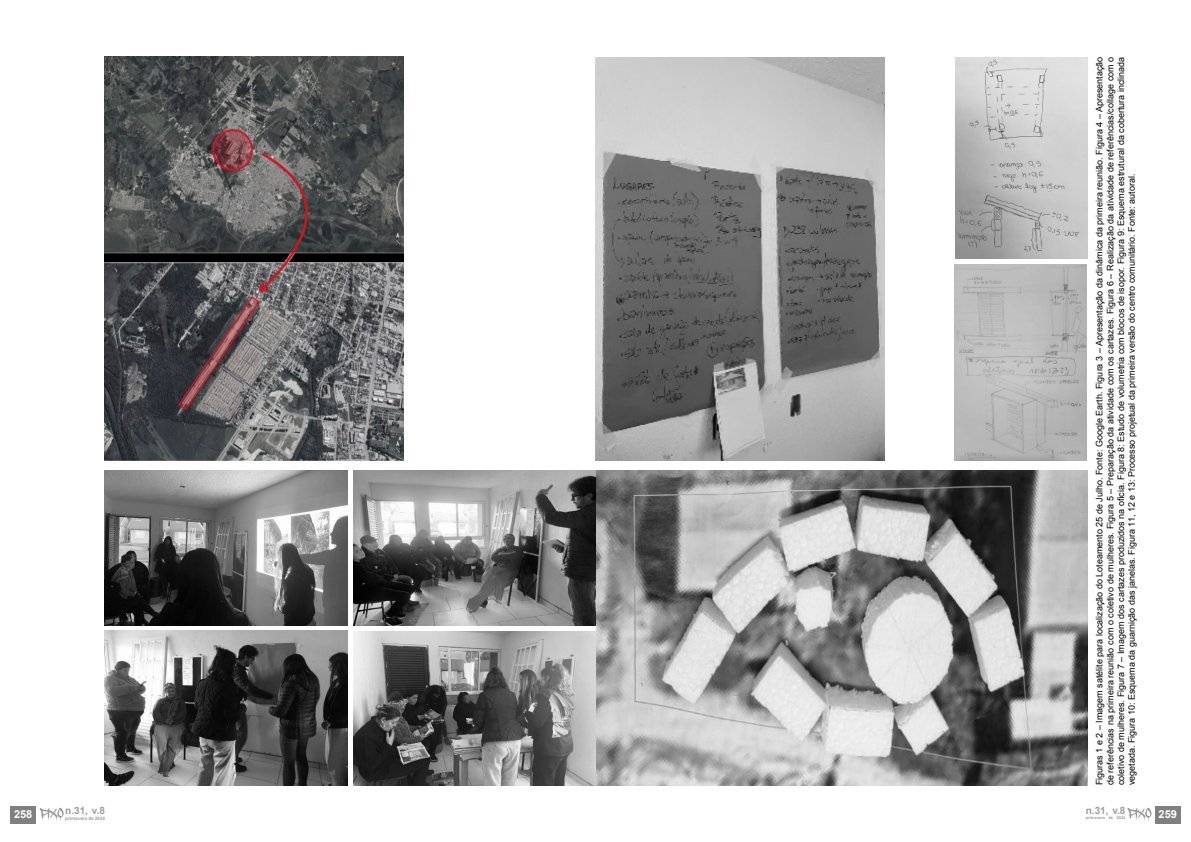
<style>
.page{position:relative;width:1191px;height:842px;background:#fff}
.page>*{position:absolute;margin:0;border:0;box-sizing:border-box;transform-origin:0 0}
.t1{font:700 11px "Arial";color:#fff}
.t2{font:700 10px "Arial";color:#9d9d9c}
.t3{font:9px/10.8px "Arial";color:#000;text-align:justify}
.t4{font:700 4.6px "Arial";color:#9d9d9c}
.t5{font:700 4px "Arial";color:#9d9d9c}
</style>
<div class="page">
<img style="left:105px;top:57px;width:298px;height:404px">
<img style="left:105px;top:470px;width:242px;height:156px">
<img style="left:354px;top:470px;width:242px;height:156px">
<img style="left:105px;top:630px;width:242px;height:155px">
<img style="left:354px;top:631px;width:242px;height:154px">
<img style="left:595px;top:57px;width:289px;height:404px">
<img style="left:596px;top:470px;width:491px;height:315px">
<img style="left:955px;top:57px;width:132px;height:202px">
<img style="left:954px;top:264px;width:132px;height:197px">
<div style="left:11px;top:806px;width:25px;height:17px;background:#808080"></div>
<svg style="left:40px;top:808px;width:24px;height:13px"></svg>
<div style="left:1155px;top:806px;width:25px;height:17px;background:#808080"></div>
<svg style="left:1127px;top:808px;width:24px;height:13px"></svg>
<p class="t1" style="left:14px;top:807px;width:20px">258</p>
<p class="t2" style="left:65px;top:804px;width:41px">n.31, v.8</p>
<p class="t4" style="left:65px;top:815px;width:41px">primavera de 2024</p>
<p class="t3" style="left:1094px;top:785px;width:730px;rotate:-90deg">Figuras 1 e 2 – Imagem satélite para localização do Loteamento 25 de Julho. Fonte: Google Earth. Figura 3 – Apresentação da dinâmica da primeira reunião. Figura 4 – Apresentação de referências na primeira reunião com o coletivo de mulheres. Figura 5 – Preparação da atividade com os cartazes. Figura 6 – Realização da atividade de referências/collage com o coletivo de mulheres. Figura 7 – Imagem dos cartazes produzidos na oficia. Figura 8: Estudo de volumetria com blocos de isopor. Figura 9: Esquema estrutural da cobertura inclinada vegetada. Figura 10: Esquema da guarnição das janelas. Figura 11, 12 e 13: Processo projetual da primeira versão do centro comunitário. Fonte: autoral.</p>
<p class="t2" style="left:1085px;top:804px;width:41px">n.31, v.8</p>
<p class="t5" style="left:1085px;top:815px;width:41px">primavera de 2024</p>
<p class="t1" style="left:1158px;top:807px;width:20px">259</p>
</div>
